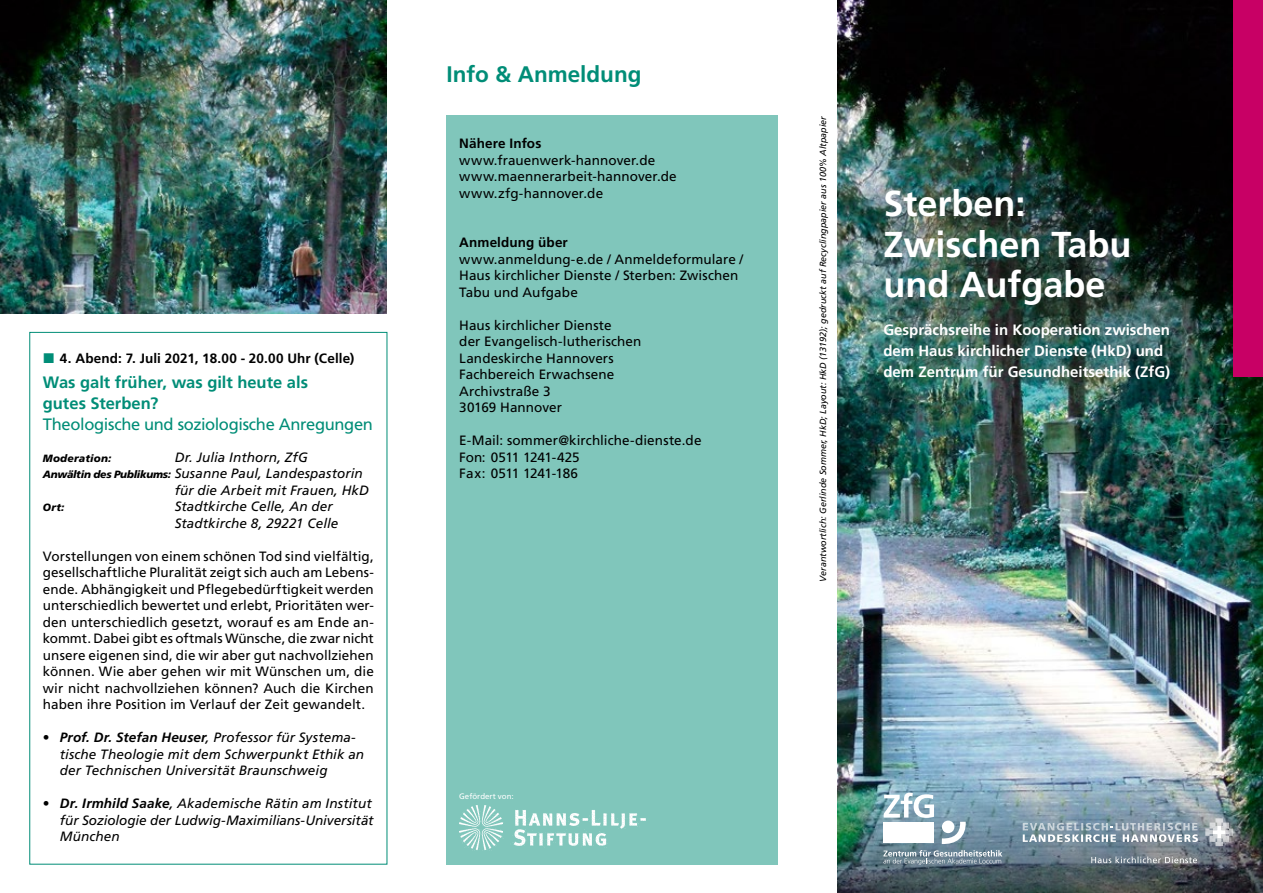
<style>
.page{position:relative;width:1263px;height:893px;background:#fff}
.page>*{position:absolute;margin:0;border:0;box-sizing:border-box;transform-origin:0 0}
.t1{font:700 36px/40.5px "Frutiger LT Com";color:#fff}
.t2{font:700 22.5px "Frutiger LT Com";color:#008d77}
.t3{font:700 16.5px/21px "Frutiger LT Com";color:#008d77}
.t4{font:16.5px "Frutiger LT Com";letter-spacing:-.02em;color:#008d77}
.t5{font:700 15px/21px "Frutiger LT Com";color:#fff}
.t6{font:13.5px/16.5px "Frutiger LT Com";letter-spacing:.005em;color:#000}
.t7{font:italic 13.5px/16.5px "Frutiger LT Com";letter-spacing:.01em;color:#000}
.t8{font:700 13.5px "Frutiger LT Com";letter-spacing:.01em;color:#000}
.t9{font:italic 900 10.5px "Frutiger LT Com";letter-spacing:.02em;color:#000}
.t10{font:italic 9px "Frutiger LT Com";color:#000}
.t11{font:7.95px "Frutiger";color:#fff}
.s1{font-weight:900;font-size:10.5px}
.s2{font-family:"Frutiger";font-style:normal}
.s3{font-weight:700}
</style>
<div class="page">
<img style="left:838px;top:0;width:425px;height:731px">
<img style="left:838px;top:731px;width:425px;height:162px">
<div style="left:446px;top:115px;width:332px;height:749px;background:#80c6bb"></div>
<svg style="left:1091px;top:856px;width:106px;height:7px"></svg>
<svg style="left:1205px;top:818px;width:28px;height:28px"></svg>
<svg style="left:1023px;top:823px;width:175px;height:19px"></svg>
<svg style="left:883px;top:793px;width:119px;height:72px"></svg>
<img style="left:837px;top:49px;width:426px;height:363px">
<div style="left:1233px;top:0;width:30px;height:377px;background:#c80065"></div>
<img style="left:460px;top:806px;width:186px;height:44px">
<img style="left:0;top:0;width:387px;height:313px">
<p class="t8" style="left:60px;top:350px;width:296px">4. Abend: 7. Juli 2021, 18.00 - 20.00 Uhr (Celle)</p>
<p class="t3" style="left:43px;top:372px;width:267px">Was galt früher, was gilt heute als gutes Sterben?</p>
<p class="t4" style="left:43px;top:415px;width:332px">Theologische und soziologische Anregungen</p>
<p class="t9" style="left:43px;top:452px;width:70px">Moderation:</p>
<p class="t7" style="left:175px;top:449px;width:135px">Dr. Julia Inthorn, ZfG</p>
<p class="t7" style="left:43px;top:466px;width:321px"><span class="s1">Anwältin des Publikums:</span> Susanne Paul, Landespastorin</p>
<p class="t7" style="left:175px;top:482px;width:196px">für die Arbeit mit Frauen, HkD</p>
<p class="t9" style="left:43px;top:501px;width:23px">Ort:</p>
<p class="t7" style="left:175px;top:499px;width:165px">Stadtkirche Celle, An der<br>Stadtkirche 8, 29221 Celle</p>
<p class="t6" style="left:43px;top:548px;width:332px;text-align:justify">Vorstellungen von einem schönen Tod sind vielfältig, gesellschaftliche Pluralität zeigt sich auch am Lebens&shy;ende. Abhängigkeit und Pflegebedürftigkeit werden unterschiedlich bewertet und erlebt, Prioritäten wer&shy;den unterschiedlich gesetzt, worauf es am Ende an&shy;kommt. Dabei gibt es oftmals Wünsche, die zwar nicht unsere eigenen sind, die wir aber gut nachvollziehen können. Wie aber gehen wir mit Wünschen um, die wir nicht nachvollziehen können? Auch die Kirchen haben ihre Position im Verlauf der Zeit gewandelt.</p>
<p class="t7" style="left:60px;top:730px;width:306px;text-indent:-17px"><span class="s2">•</span> <span class="s3">Prof. Dr. Stefan Heuser</span>, Professor für Systema&shy;tische Theologie mit dem Schwerpunkt Ethik an der Technischen Universität Braunschweig</p>
<p class="t7" style="left:60px;top:795px;width:315px;text-indent:-17px"><span class="s2">•</span> <span class="s3">Dr. Irmhild Saake</span>, Akademische Rätin am Institut für Soziologie der Ludwig-Maximilians-Universität<br>München</p>
<h2 class="t2" style="left:446px;top:61px;width:197px">Info &amp; Anmeldung</h2>
<p class="t8" style="left:459px;top:136px;width:84px">Nähere Infos</p>
<p class="t6" style="left:459px;top:152px;width:219px">www.frauenwerk-hannover.de www.maennerarbeit-hannover.de www.zfg-hannover.de</p>
<p class="t8" style="left:459px;top:235px;width:110px">Anmeldung über</p>
<p class="t6" style="left:459px;top:251px;width:286px">www.anmeldung-e.de / Anmeldeformulare /<br>Haus kirchlicher Dienste / Sterben: Zwischen<br>Tabu und Aufgabe</p>
<p class="t6" style="left:459px;top:317px;width:184px">Haus kirchlicher Dienste<br>der Evangelisch-lutherischen<br>Landeskirche Hannovers<br>Fachbereich Erwachsene<br>Archivstraße 3<br>30169 Hannover</p>
<p class="t6" style="left:459px;top:432px;width:244px">E-Mail: sommer@kirchliche-dienste.de<br>Fon: 0511 1241-425<br>Fax: 0511 1241-186</p>
<p class="t11" style="left:459px;top:791px;width:56px">Gefördert von:</p>
<p class="t10" style="left:818px;top:581px;width:467px;rotate:-90deg">Verantwortlich: Gerlinde Sommer, HkD; Layout: HkD (13192); gedruckt auf Recyclingpapier aus 100% Altpapier</p>
<h1 class="t1" style="left:883px;top:183px;width:250px">Sterben:<br>Zwischen Tabu und Aufgabe</h1>
<p class="t5" style="left:883px;top:319px;width:288px">Gesprächsreihe in Kooperation zwischen dem Haus kirchlicher Dienste (HkD) und dem Zentrum für Gesundheitsethik (ZfG)</p>
</div>
